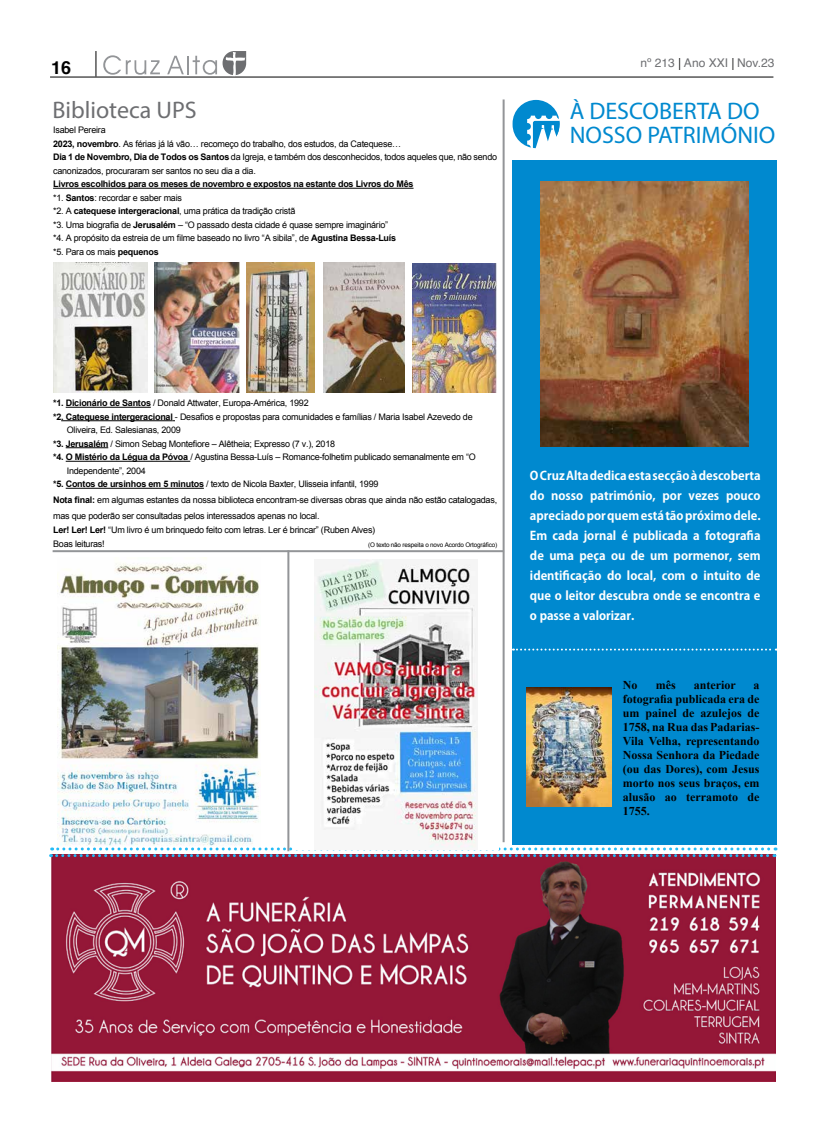
<style>
.page{position:relative;width:817px;height:1134px;background:#fff}
.page>*{position:absolute;margin:0;border:0;box-sizing:border-box;transform-origin:0 0}
.t1{font:24px/24px "Myriad Pro";color:#0089cf}
.t2{font:24px "Myriad Pro";color:#6d6e71}
.t3{font:700 18px "Helvetica";color:#000}
.t4{font:700 12px/20px "Koz Go Pr 6 N";color:#fff;text-align:justify}
.t5{font:700 12px/14px "Times New Roman";color:#000;text-align:justify}
.t6{font:12px "Helvetica";color:#6d6e71}
.t7{font:9px/13.5px "Arial";letter-spacing:-.025em;color:#000}
.t8{font:6.3px "Arial";letter-spacing:-.025em;color:#000}
.s1{font-family:"Minion Pro";color:#000}
.s2{font-weight:700}
</style>
<div class="page">
<hr style="left:50px;top:77px;width:723px;height:1px;background:#000">
<svg style="left:95px;top:51px;width:1px;height:26px"></svg>
<svg style="left:103px;top:55px;width:57px;height:20px"></svg>
<svg style="left:167px;top:51px;width:79px;height:26px"></svg>
<img style="left:52px;top:857px;width:723px;height:224px">
<svg style="left:51px;top:847px;width:724px;height:10px"></svg>
<div style="left:512px;top:100px;width:47px;height:48px;background:#0089cf;border-radius:23px"></div>
<svg style="left:527px;top:116px;width:33px;height:33px"></svg>
<div style="left:512px;top:160px;width:264px;height:684px;background:#0089cf"></div>
<svg style="left:513px;top:649px;width:263px;height:2px"></svg>
<hr style="left:53px;top:188px;width:360px;height:1px;background:#000">
<hr style="left:66px;top:407px;width:85px;height:1px;background:#000">
<hr style="left:61px;top:420px;width:112px;height:1px;background:#000">
<hr style="left:66px;top:447px;width:42px;height:1px;background:#000">
<hr style="left:66px;top:461px;width:124px;height:1px;background:#000">
<hr style="left:66px;top:488px;width:138px;height:1px;background:#000">
<hr style="left:502px;top:99px;width:2px;height:743px;background:#939598">
<img style="left:540px;top:182px;width:208px;height:264px">
<img style="left:155px;top:262px;width:84px;height:131px">
<img style="left:527px;top:687px;width:84px;height:119px">
<img style="left:54px;top:262px;width:93px;height:131px">
<hr style="left:53px;top:550px;width:451px;height:2px;background:#939598">
<img style="left:57px;top:557px;width:204px;height:289px">
<div style="left:293px;top:559px;width:205px;height:290px;background:#fff"></div>
<img style="left:314px;top:559px;width:163px;height:289px">
<img style="left:247px;top:262px;width:68px;height:131px">
<hr style="left:287px;top:550px;width:2px;height:301px;background:#939598">
<img style="left:324px;top:262px;width:81px;height:131px">
<img style="left:413px;top:263px;width:83px;height:129px">
<h2 class="t3" style="left:51px;top:57px;width:22px">16</h2>
<h3 class="t6" style="left:640px;top:54px;width:135px">nº 213 <span class="s1">|</span> Ano XXI <span class="s1">|</span> Nov.23</h3>
<h1 class="t1" style="left:569px;top:98px;width:207px">À DESCOBERTA DO<br>NOSSO PATRIMÓNIO</h1>
<h1 class="t2" style="left:52px;top:95px;width:146px">Biblioteca UPS</h1>
<p class="t7" style="left:53px;top:123px;width:445px">Isabel Pereira<br><span class="s2">2023, novembro</span>. As férias já lá vão… recomeço do trabalho, dos estudos, da Catequese…<br><span class="s2">Dia 1 de Novembro, Dia de Todos os Santos</span> da Igreja, e também dos desconhecidos, todos aqueles que, não sendo canonizados, procuraram ser santos no seu dia a dia.</p>
<p class="t7" style="left:53px;top:177px;width:362px"><span class="s2">Livros escolhidos para os meses de novembro e expostos na estante dos Livros do Mês </span>*1. <span class="s2">Santos</span>: recordar e saber mais<br>*2. A <span class="s2">catequese intergeracional</span>, uma prática da tradição cristã<br>*3. Uma biografia de <span class="s2">Jerusalém</span> – “O passado desta cidade é quase sempre imaginário”<br>*4. A propósito da estreia de um filme baseado no livro “A sibila”, de <span class="s2">Agustina Bessa-Luís<br></span>*5. Para os mais <span class="s2">pequenos</span></p>
<p class="t7" style="left:53px;top:396px;width:257px"><span class="s2">*1. Dicionário de Santos</span> / Donald Attwater, Europa-América, 1992</p>
<p class="t7" style="left:53px;top:410px;width:421px"><span class="s2">*2. Catequese intergeracional</span> - Desafios e propostas para comunidades e famílias / Maria Isabel Azevedo de</p>
<p class="t7" style="left:67px;top:423px;width:116px">Oliveira, Ed. Salesianas, 2009</p>
<p class="t7" style="left:53px;top:437px;width:283px"><span class="s2">*3. Jerusalém</span> / Simon Sebag Montefiore – Alêtheia; Expresso (7 v.), 2018</p>
<p class="t7" style="left:53px;top:450px;width:424px"><span class="s2">*4. O Mistério da Légua da Póvoa</span> / Agustina Bessa-Luís – Romance-folhetim publicado semanalmente em “O</p>
<p class="t7" style="left:67px;top:464px;width:81px">Independente”, 2004</p>
<p class="t7" style="left:53px;top:477px;width:327px"><span class="s2">*5. Contos de ursinhos em 5 minutos</span> / texto de Nicola Baxter, Ulisseia infantil, 1999</p>
<p class="t7" style="left:53px;top:492px;width:445px;line-height:16px"><span class="s2">Nota final:</span> em algumas estantes da nossa biblioteca encontram-se diversas obras que ainda não estão catalogadas, mas que poderão ser consultadas pelos interessados apenas no local.</p>
<p class="t7" style="left:53px;top:523px;width:323px;line-height:14px"><span class="s2">Ler! Ler! Ler!</span> “Um livro é um brinquedo feito com letras. Ler é brincar” (Ruben Alves)<br>Boas leituras!</p>
<p class="t8" style="left:368px;top:540px;width:130px">(O texto não respeita o novo Acordo Ortográfico)</p>
<p class="t4" style="left:530px;top:466px;width:232px">O Cruz Alta dedica esta secção à descoberta do nosso património, por vezes pouco apreciado por quem está tão próximo dele.<br>Em cada jornal é publicada a fotografia de uma peça ou de um pormenor, sem identificação do local, com o intuito de que o leitor descubra onde se encontra e o passe a valorizar.</p>
<h3 class="t5" style="left:622px;top:678px;width:16px">No</h3>
<h3 class="t5" style="left:655px;top:678px;width:21px">mês</h3>
<h3 class="t5" style="left:693px;top:678px;width:43px">anterior</h3>
<h3 class="t5" style="left:622px;top:678px;width:138px;text-indent:131px">a fotografia publicada era de um painel de azulejos de 1758, na Rua das Padarias-Vila Velha, representando Nossa Senhora da Piedade (ou das Dores), com Jesus morto nos seus braços, em alusão ao terramoto de 1755.</h3>
</div>
